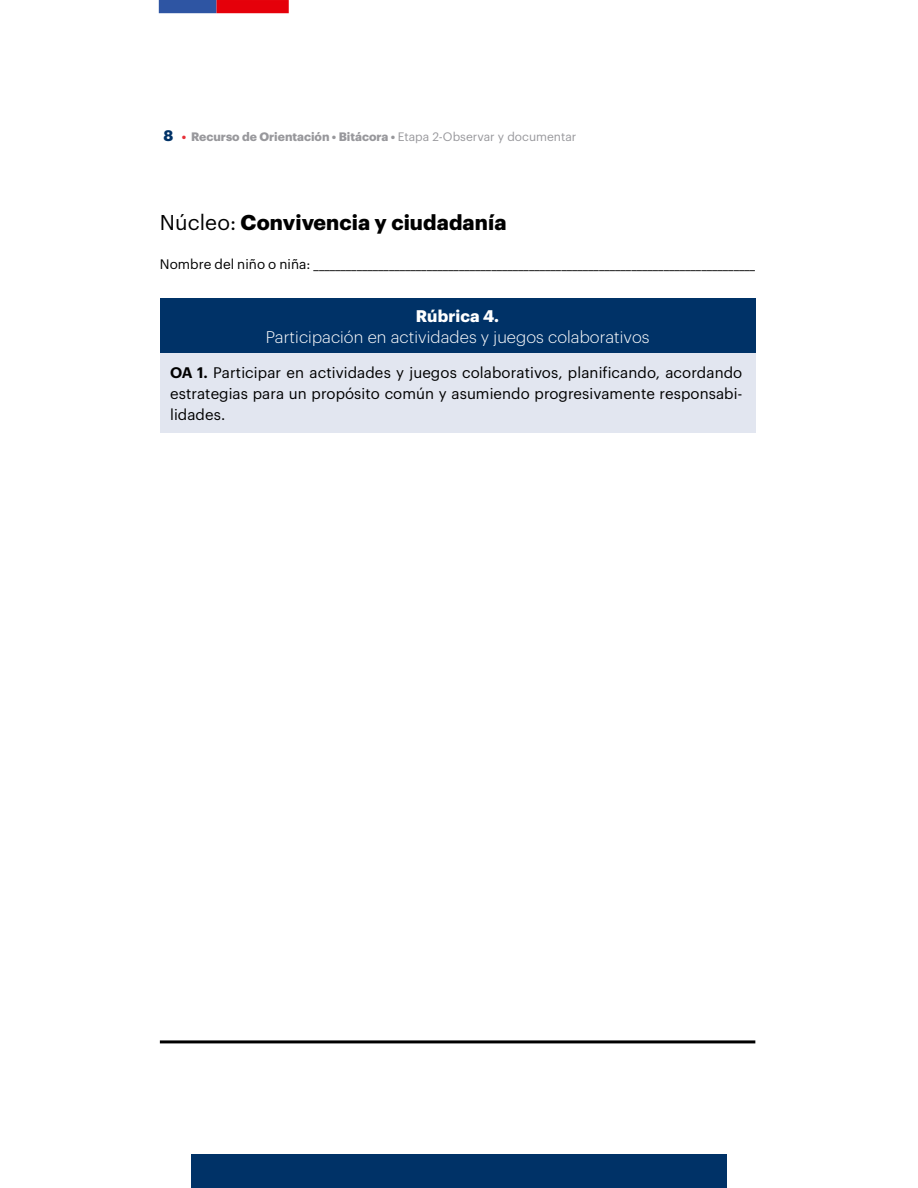
<style>
.page{position:relative;width:918px;height:1188px;background:#fff}
.page>*{position:absolute;margin:0;border:0;box-sizing:border-box;transform-origin:0 0}
.t1{font:700 21px "Graphik";letter-spacing:.005em;color:#000}
.t2{font:300 16.5px "Graphik";letter-spacing:.005em;color:#fff}
.t3{font:700 16.5px "Graphik";letter-spacing:.005em;color:#fff}
.t4{font:15px/21px "Graphik";letter-spacing:.005em;color:#000;text-align:justify}
.t5{font:13.5px "Graphik";letter-spacing:.005em;color:#000}
.t6{font:700 12px "Graphik";color:#98989c}
.s1{font-size:15px;color:#003267}
.s2{color:#e73038}
.s3{font-weight:400}
.s4{font-weight:600}
</style>
<div class="page">
<div style="left:191px;top:1154px;width:536px;height:34px;background:#003267"></div>
<div style="left:159px;top:0;width:58px;height:13px;background:#2e55a3"></div>
<svg style="left:217px;top:0;width:72px;height:13px"></svg>
<div style="left:160px;top:298px;width:595px;height:55px;background:#003267"></div>
<div style="left:160px;top:353px;width:595px;height:79px;background:#e2e6f0"></div>
<hr style="left:160px;top:1040px;width:595px;height:3px;background:#000">
<p class="t6" style="left:164px;top:128px;width:414px"><span class="s1">8</span> <span class="s2">•</span> Recurso de Orientación • Bitácora • <span class="s3">Etapa 2-Observar y documentar</span></p>
<h1 class="t1" style="left:160px;top:206px;width:348px"><span class="s3">Núcleo:</span> Convivencia y ciudadanía</h1>
<p class="t5" style="left:160px;top:254px;width:597px">Nombre del niño o niña: __________________________________________________________________________________</p>
<p class="t3" style="left:416px;top:303px;width:85px">Rúbrica 4.</p>
<p class="t2" style="left:266px;top:325px;width:385px">Participación en actividades y juegos colaborativos</p>
<p class="t4" style="left:170px;top:361px;width:574px"><span class="s4">OA 1.</span> Participar en actividades y juegos colaborativos, planificando, acordando estrategias para un propósito común y asumiendo progresivamente responsabi&shy;lidades.</p>
</div>
